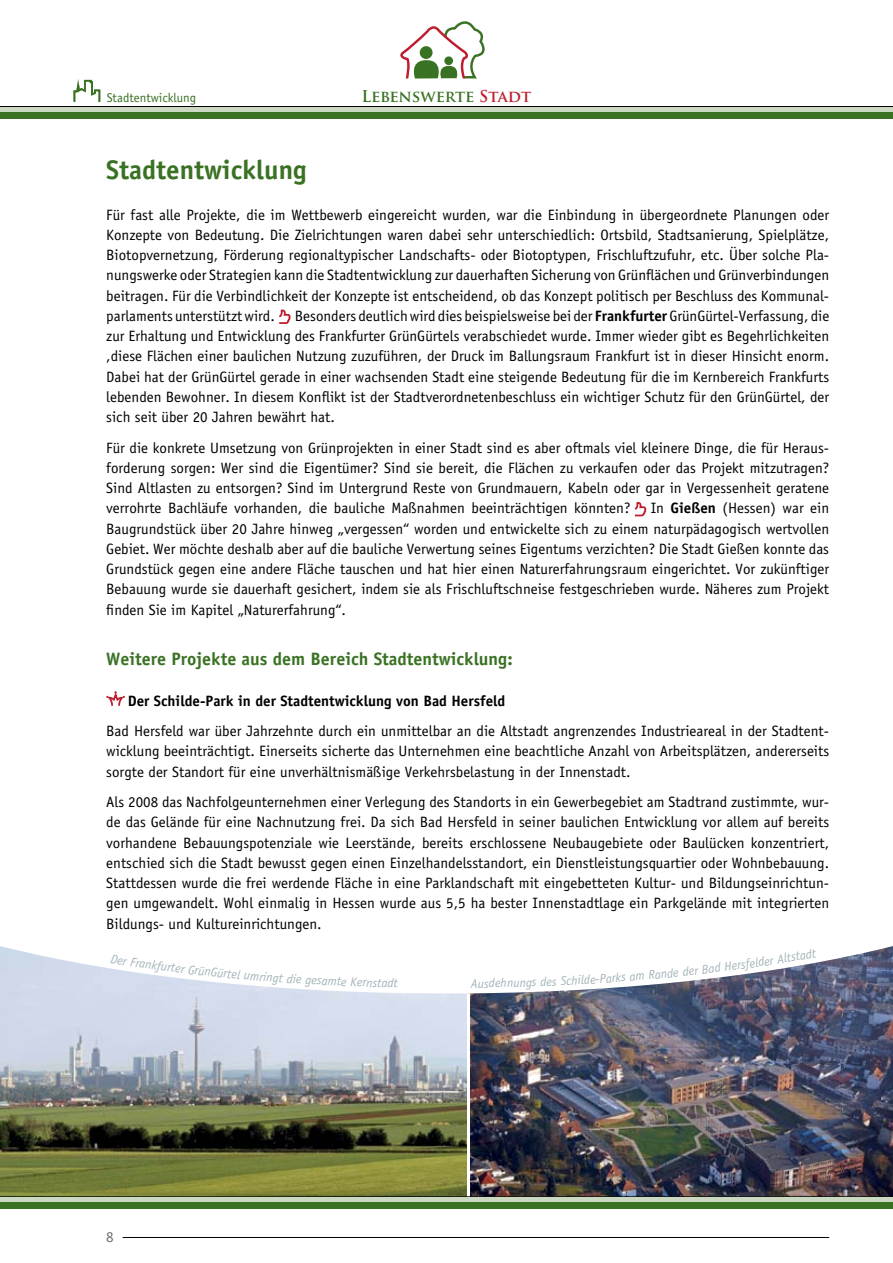
<style>
.page{position:relative;width:893px;height:1263px;background:#fff}
.page>*{position:absolute;margin:0;border:0;box-sizing:border-box;transform-origin:0 0}
.t1{font:700 27px "Officina Sans";color:#3a7224}
.t2{font:700 18px "Officina Sans";color:#3a7224}
.t3{font:700 16.05px "Trajan Pro";color:#3a7224}
.t4{font:15px/20.2px "Officina Sans";color:#000;text-align:justify}
.t5{font:700 15px "Officina Sans";color:#000}
.t6{font:15px "Officina Sans";color:#6d6e71}
.t7{font:italic 12.75px "Officina Sans";color:#869ba3}
.t8{font:12.75px "Officina Sans";color:#3a7224}
.s1{color:#be1e2d}
.s2{font-weight:700}
</style>
<div class="page">
<svg style="left:400px;top:21px;width:85px;height:58px"></svg>
<hr style="left:111px;top:1237px;width:718px;height:1px;background:#000">
<div style="left:106px;top:1225px;width:17px;height:22px;background:#fff"></div>
<svg style="left:0;top:107px;width:893px;height:6px;fill:#cbd9c2"></svg>
<hr style="left:0;top:106px;width:893px;height:1px;background:#000">
<div style="left:0;top:113px;width:893px;height:6px;background:#3a7224"></div>
<svg style="left:0;top:1197px;width:893px;height:6px;fill:#cbd9c2"></svg>
<hr style="left:0;top:1196px;width:893px;height:1px;background:#000">
<div style="left:0;top:1203px;width:893px;height:6px;background:#3a7224"></div>
<svg style="left:279px;top:309px;width:12px;height:15px"></svg>
<svg style="left:635px;top:502px;width:11px;height:14px"></svg>
<svg style="left:106px;top:691px;width:19px;height:15px"></svg>
<img style="left:0;top:946px;width:893px;height:250px">
<hr style="left:467px;top:946px;width:2px;height:250px;background:#fff">
<svg style="left:74px;top:79px;width:26px;height:23px"></svg>
<svg style="left:110px;top:954px;width:18px;height:11px"></svg>
<svg style="left:382px;top:978px;width:16px;height:9px"></svg>
<p class="t8" style="left:107px;top:91px;width:91px">Stadtentwicklung</p>
<p class="t3" style="left:361px;top:87px;width:171px">Lebenswerte <span class="s1">Stadt</span></p>
<h1 class="t1" style="left:106px;top:155px;width:202px">Stadtentwicklung</h1>
<p class="t4" style="left:106px;top:205px;width:724px">Für fast alle Projekte, die im Wettbewerb eingereicht wurden, war die Einbindung in übergeordnete Planungen oder Konzepte von Bedeutung. Die Zielrichtungen waren dabei sehr unterschiedlich: Ortsbild, Stadtsanierung, Spielplätze, Biotopvernetzung, Förderung regionaltypischer Landschafts- oder Biotoptypen, Frischluftzufuhr, etc. Über solche Pla&shy;nungswerke oder Strategien kann die Stadtentwicklung zur dauerhaften Sicherung von Grünflächen und Grünverbindungen beitragen. Für die Verbindlichkeit der Konzepte ist entscheidend, ob das Konzept politisch per Beschluss des Kommunal&shy;parlaments unterstützt wird.</p>
<p class="t4" style="left:106px;top:306px;width:724px;text-indent:189px">Besonders deutlich wird dies beispielsweise bei der <span class="s2">Frankfurter</span> GrünGürtel-Verfassung, die zur Erhaltung und Entwicklung des Frankfurter GrünGürtels verabschiedet wurde. Immer wieder gibt es Begehrlichkeiten ,diese Flächen einer baulichen Nutzung zuzuführen, der Druck im Ballungsraum Frankfurt ist in dieser Hinsicht enorm.<br>Dabei hat der GrünGürtel gerade in einer wachsenden Stadt eine steigende Bedeutung für die im Kernbereich Frankfurts lebenden Bewohner. In diesem Konflikt ist der Stadtverordnetenbeschluss ein wichtiger Schutz für den GrünGürtel, der sich seit über 20 Jahren bewährt hat.</p>
<p class="t4" style="left:106px;top:438px;width:724px">Für die konkrete Umsetzung von Grünprojekten in einer Stadt sind es aber oftmals viel kleinere Dinge, die für Heraus&shy;forderung sorgen: Wer sind die Eigentümer? Sind sie bereit, die Flächen zu verkaufen oder das Projekt mitzutragen?<br>Sind Altlasten zu entsorgen? Sind im Untergrund Reste von Grundmauern, Kabeln oder gar in Vergessenheit geratene verrohrte Bachläufe vorhanden, die bauliche Maßnahmen beeinträchtigen könnten?</p>
<p class="t4" style="left:106px;top:498px;width:724px;text-indent:544px">In <span class="s2">Gießen</span> (Hessen) war ein Baugrundstück über 20 Jahre hinweg „vergessen“ worden und entwickelte sich zu einem naturpädagogisch wertvollen Gebiet. Wer möchte deshalb aber auf die bauliche Verwertung seines Eigentums verzichten? Die Stadt Gießen konnte das Grundstück gegen eine andere Fläche tauschen und hat hier einen Naturerfahrungsraum eingerichtet. Vor zukünftiger Bebauung wurde sie dauerhaft gesichert, indem sie als Frischluftschneise festgeschrieben wurde. Näheres zum Projekt finden Sie im Kapitel „Naturerfahrung“.</p>
<p class="t2" style="left:106px;top:649px;width:408px">Weitere Projekte aus dem Bereich Stadtentwicklung:</p>
<p class="t5" style="left:128px;top:692px;width:379px">Der Schilde-Park in der Stadtentwicklung von Bad Hersfeld</p>
<p class="t4" style="left:106px;top:721px;width:724px">Bad Hersfeld war über Jahrzehnte durch ein unmittelbar an die Altstadt angrenzendes Industrieareal in der Stadtent&shy;wicklung beeinträchtigt. Einerseits sicherte das Unternehmen eine beachtliche Anzahl von Arbeitsplätzen, andererseits sorgte der Standort für eine unverhältnismäßige Verkehrsbelastung in der Innenstadt.</p>
<p class="t4" style="left:106px;top:792px;width:724px">Als 2008 das Nachfolgeunternehmen einer Verlegung des Standorts in ein Gewerbegebiet am Stadtrand zustimmte, wur&shy;de das Gelände für eine Nachnutzung frei. Da sich Bad Hersfeld in seiner baulichen Entwicklung vor allem auf bereits vorhandene Bebauungspotenziale wie Leerstände, bereits erschlossene Neubaugebiete oder Baulücken konzentriert, entschied sich die Stadt bewusst gegen einen Einzelhandelsstandort, ein Dienstleistungsquartier oder Wohnbebauung.<br>Stattdessen wurde die frei werdende Fläche in eine Parklandschaft mit eingebetteten Kultur- und Bildungseinrichtun&shy;gen umgewandelt. Wohl einmalig in Hessen wurde aus 5,5 ha bester Innenstadtlage ein Parkgelände mit integrierten Bildungs- und Kultureinrichtungen.</p>
<p class="t7" style="left:131px;top:955px;width:33px;rotate:8deg">Frankf</p>
<p class="t7" style="left:162px;top:959px;width:35px;rotate:7deg">urter G</p>
<p class="t7" style="left:195px;top:963px;width:31px;rotate:6deg">rünGü</p>
<p class="t7" style="left:224px;top:966px;width:38px;rotate:5deg">rtel um</p>
<p class="t7" style="left:260px;top:969px;width:38px;rotate:4deg">ringt di</p>
<p class="t7" style="left:296px;top:972px;width:47px;rotate:3deg">e gesamt</p>
<p class="t7" style="left:341px;top:974px;width:42px;rotate:2deg">e Kernst</p>
<p class="t7" style="left:471px;top:976px;width:44px;rotate:-1deg">Ausdehn</p>
<p class="t7" style="left:513px;top:976px;width:35px;rotate:-2deg">ungs d</p>
<p class="t7" style="left:546px;top:975px;width:51px;rotate:-3deg">es Schilde</p>
<p class="t7" style="left:595px;top:972px;width:32px;rotate:-4deg">-Parks</p>
<p class="t7" style="left:629px;top:970px;width:39px;rotate:-5deg">am Ran</p>
<p class="t7" style="left:666px;top:966px;width:33px;rotate:-6deg">de der</p>
<p class="t7" style="left:701px;top:963px;width:32px;rotate:-7deg">Bad H</p>
<p class="t7" style="left:730px;top:959px;width:34px;rotate:-8deg">ersfeld</p>
<p class="t7" style="left:763px;top:954px;width:29px;rotate:-9deg">er Alt</p>
<p class="t7" style="left:790px;top:950px;width:27px;rotate:-10deg">stadt</p>
<p class="t6" style="left:106px;top:1228px;width:9px">8</p>
</div>
